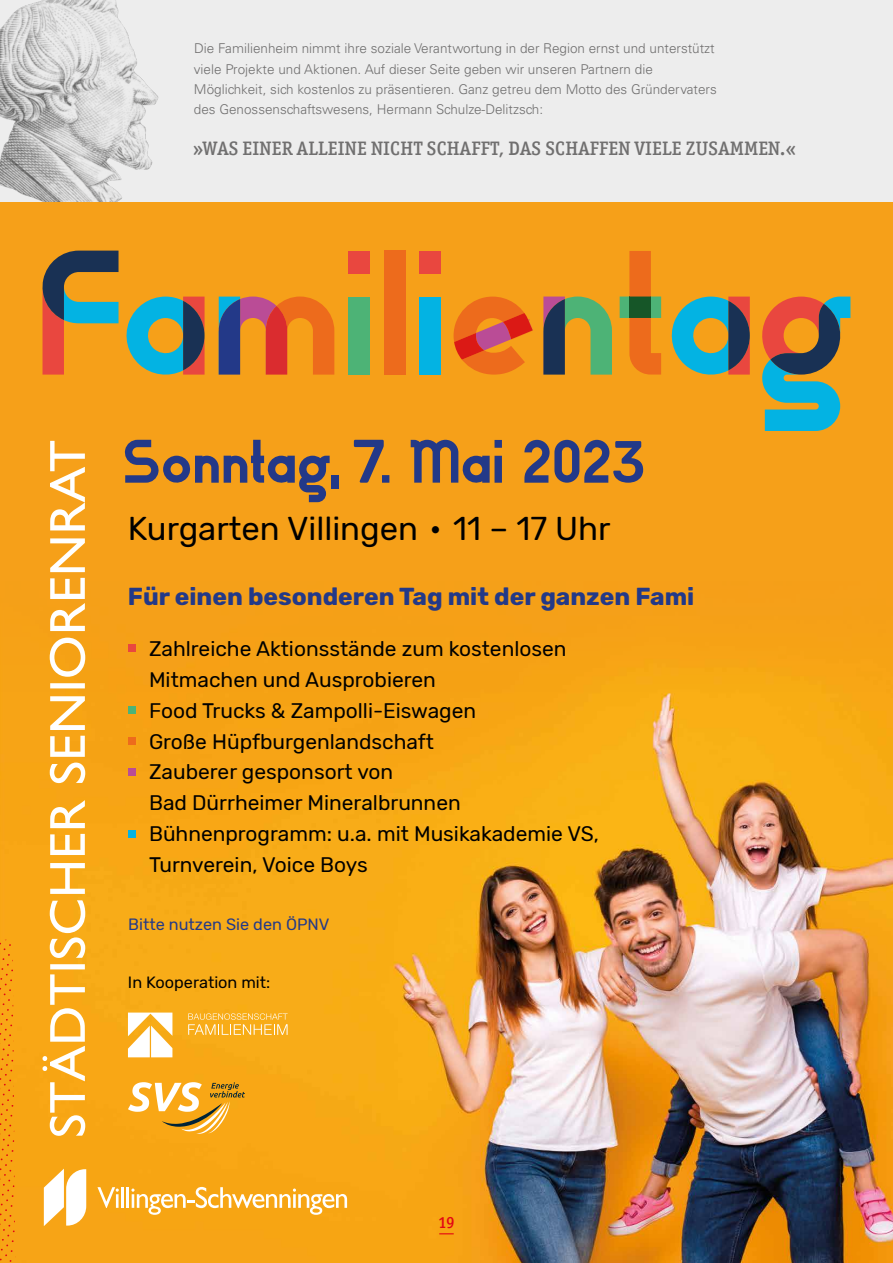
<style>
.page{position:relative;width:893px;height:1263px;background:#fff}
.page>*{position:absolute;margin:0;border:0;box-sizing:border-box;transform-origin:0 0}
.t1{font:32.85px "Rubik";color:#000}
.t2{font:700 24.45px "Rubik";color:#233988}
.t3{font:21px/30.8px "Rubik";color:#000}
.t4{font:500 19.5px "ITC Officina Serif W04";letter-spacing:.01em;color:#706f6f}
.t5{font:500 16.5px "ITC Officina Serif W04";color:#e30613}
.t6{font:16.35px "Rubik";color:#233988}
.t7{font:16.35px "Rubik";color:#000}
.t8{font:300 13.5px/20.2px "Univers";color:#706f6f}
</style>
<div class="page">
<div style="left:0;top:0;width:893px;height:202px;background:#ededed"></div>
<img style="left:1px;top:0;width:158px;height:202px">
<div style="left:0;top:202px;width:893px;height:1061px;background:#f6a019"></div>
<img style="left:42px;top:644px;width:851px;height:619px">
<img style="left:0;top:28px;width:1px;height:752px">
<img style="left:0;top:88px;width:1px;height:506px">
<svg style="left:0;top:939px;width:15px;height:323px"></svg>
<svg style="left:42px;top:251px;width:163px;height:124px"></svg>
<svg style="left:219px;top:296px;width:115px;height:79px"></svg>
<div style="left:348px;top:297px;width:22px;height:78px;background:#4db376"></div>
<div style="left:348px;top:251px;width:22px;height:23px;background:#e9473f"></div>
<div style="left:384px;top:251px;width:21px;height:124px;background:#ed6b1c"></div>
<div style="left:420px;top:297px;width:21px;height:78px;background:#03b3e3"></div>
<div style="left:420px;top:251px;width:21px;height:23px;background:#e9473f"></div>
<svg style="left:454px;top:297px;width:79px;height:78px"></svg>
<svg style="left:543px;top:296px;width:69px;height:79px"></svg>
<svg style="left:620px;top:251px;width:41px;height:124px"></svg>
<svg style="left:671px;top:297px;width:79px;height:78px"></svg>
<svg style="left:762px;top:297px;width:88px;height:134px"></svg>
<svg style="left:124px;top:440px;width:206px;height:62px"></svg>
<div style="left:331px;top:475px;width:8px;height:14px;background:#233988"></div>
<svg style="left:354px;top:440px;width:289px;height:43px"></svg>
<svg style="left:43px;top:441px;width:42px;height:695px"></svg>
<div style="left:129px;top:644px;width:7px;height:8px;background:#e9473f"></div>
<div style="left:129px;top:768px;width:7px;height:7px;background:#ba4c96"></div>
<div style="left:129px;top:706px;width:7px;height:8px;background:#4db376"></div>
<div style="left:129px;top:737px;width:7px;height:7px;background:#ed6b1c"></div>
<div style="left:129px;top:830px;width:7px;height:7px;background:#03b3e3"></div>
<svg style="left:128px;top:1012px;width:44px;height:45px"></svg>
<svg style="left:188px;top:1013px;width:100px;height:22px"></svg>
<svg style="left:128px;top:1082px;width:117px;height:52px"></svg>
<svg style="left:44px;top:1168px;width:42px;height:58px"></svg>
<svg style="left:97px;top:1187px;width:22px;height:21px"></svg>
<hr style="left:116px;top:1194px;width:3px;height:14px;background:#fff">
<hr style="left:121px;top:1187px;width:3px;height:21px;background:#fff">
<hr style="left:126px;top:1187px;width:3px;height:21px;background:#fff">
<svg style="left:131px;top:1187px;width:216px;height:28px"></svg>
<svg style="left:439px;top:1233px;width:15px;height:1px"></svg>
<p class="t8" style="left:194px;top:39px;width:524px">Die Familienheim nimmt ihre soziale Verantwortung in der Region ernst und unterstützt viele Projekte und Aktionen. Auf dieser Seite geben wir unseren Partnern die Möglichkeit, sich kostenlos zu präsentieren. Ganz getreu dem Motto des Gründervaters des Genossenschaftswesens, Hermann Schulze-Delitzsch:</p>
<h3 class="t4" style="left:193px;top:136px;width:605px">»WAS EINER ALLEINE NICHT SCHAFFT, DAS SCHAFFEN VIELE ZUSAMMEN.«</h3>
<h1 class="t1" style="left:128px;top:510px;width:484px">Kurgarten Villingen · 11 – 17 Uhr</h1>
<h2 class="t2" style="left:128px;top:582px;width:568px">Für einen besonderen Tag mit der ganzen Fami</h2>
<p class="t3" style="left:149px;top:634px;width:451px">Zahlreiche Aktionsstände zum kostenlosen<br>Mitmachen und Ausprobieren<br>Food Trucks &amp; Zampolli-Eiswagen<br>Große Hüpfburgenlandschaft<br>Zauberer gesponsort von<br>Bad Dürrheimer Mineralbrunnen<br>Bühnenprogramm: u.a. mit Musikakademie VS,<br>Turnverein, Voice Boys</p>
<p class="t6" style="left:128px;top:915px;width:203px">Bitte nutzen Sie den ÖPNV</p>
<p class="t7" style="left:128px;top:973px;width:144px">In Kooperation mit:</p>
<p class="t5" style="left:438px;top:1212px;width:18px">19</p>
</div>
